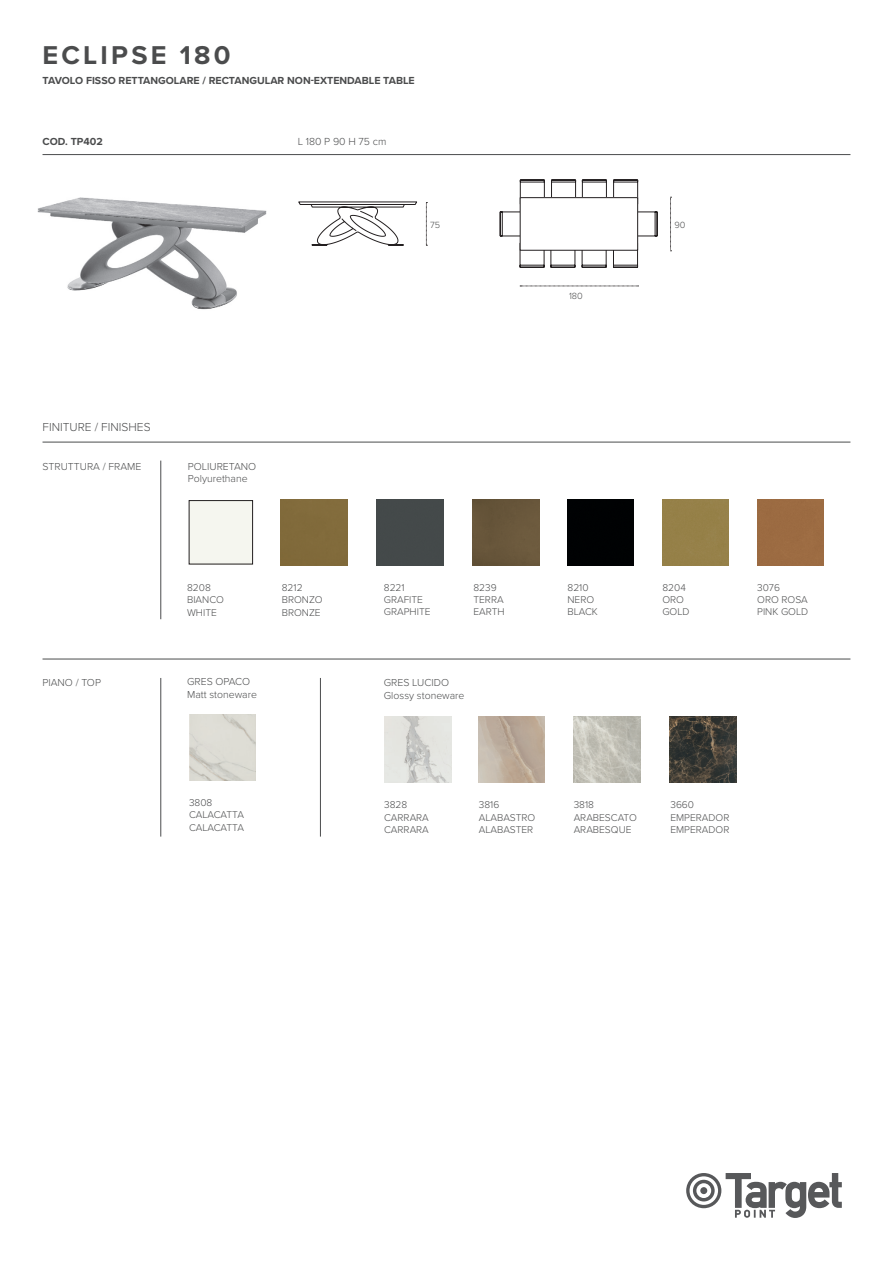
<style>
.page{position:relative;width:893px;height:1263px;background:#fff}
.page>*{position:absolute;margin:0;border:0;box-sizing:border-box;transform-origin:0 0}
.t1{font:700 26.7px "Proxima Nova";letter-spacing:.12em;color:#4b4c4d}
.t2{font:300 12px "Proxima Nova";color:#4b4c4d}
.Cod__top202{font:700 10.65px "Proxima Nova";color:#4b4c4d}
.misure{font:300 10.65px "Proxima Nova";color:#4b4c4d}
.gres_lucido{font:300 10.5px "Proxima Nova";color:#4b4c4d}
.nome_materiale{font:300 10.2px "Proxima Nova";color:#4b4c4d}
.numero{font:300 9.3px "Proxima Nova";color:#4b4c4d}
</style>
<div class="page">
<hr style="left:43px;top:154px;width:807px;height:1px;background:#4b4c4d">
<hr style="left:43px;top:442px;width:807px;height:1px;background:#4b4c4d">
<div style="left:189px;top:500px;width:64px;height:64px;border:1px solid #231f20"></div>
<img style="left:385px;top:716px;width:66px;height:67px">
<img style="left:190px;top:714px;width:66px;height:67px">
<div style="left:281px;top:499px;width:66px;height:66px;background:#816a3b"></div>
<img style="left:478px;top:716px;width:66px;height:67px">
<div style="left:377px;top:499px;width:66px;height:66px;background:#44494a"></div>
<img style="left:574px;top:716px;width:66px;height:67px">
<div style="left:473px;top:499px;width:66px;height:66px;background:#68563b"></div>
<img style="left:670px;top:716px;width:66px;height:67px">
<div style="left:568px;top:499px;width:66px;height:66px;background:#000203"></div>
<div style="left:662px;top:499px;width:67px;height:66px;background:#968148"></div>
<hr style="left:43px;top:659px;width:807px;height:1px;background:#4b4c4d">
<hr style="left:161px;top:461px;width:1px;height:158px;background:#4b4c4d">
<hr style="left:161px;top:678px;width:1px;height:158px;background:#4b4c4d">
<hr style="left:320px;top:678px;width:1px;height:158px;background:#4b4c4d">
<img style="left:37px;top:198px;width:230px;height:112px">
<svg style="left:426px;top:202px;width:1px;height:44px"></svg>
<svg style="left:670px;top:197px;width:1px;height:55px"></svg>
<svg style="left:520px;top:286px;width:118px;height:1px"></svg>
<svg style="left:500px;top:180px;width:157px;height:88px"></svg>
<div style="left:520px;top:198px;width:118px;height:52px;background:#fff"></div>
<div style="left:520px;top:197px;width:118px;height:53px;border:1px solid #231f20"></div>
<svg style="left:298px;top:201px;width:119px;height:45px"></svg>
<svg style="left:686px;top:1173px;width:156px;height:45px"></svg>
<div style="left:757px;top:499px;width:67px;height:66px;background:#9c6b42"></div>
<p class="t1" style="left:43px;top:35px;width:190px">ECLIPSE 180</p>
<p class="Cod__top202" style="left:43px;top:72px;width:374px">TAVOLO FISSO RETTANGOLARE / RECTANGULAR NON-EXTENDABLE TABLE</p>
<p class="Cod__top202" style="left:43px;top:133px;width:62px">COD. TP402</p>
<p class="misure" style="left:298px;top:133px;width:90px">L 180 P 90 H 75 cm</p>
<p class="numero" style="left:430px;top:218px;width:12px">75</p>
<p class="numero" style="left:674px;top:218px;width:13px">90</p>
<p class="numero" style="left:569px;top:289px;width:15px">180</p>
<p class="t2" style="left:43px;top:418px;width:110px">FINITURE / FINISHES</p>
<p class="gres_lucido" style="left:43px;top:458px;width:100px">STRUTTURA / FRAME</p>
<p class="gres_lucido" style="left:188px;top:458px;width:70px">POLIURETANO</p>
<p class="gres_lucido" style="left:188px;top:471px;width:61px">Polyurethane</p>
<p class="gres_lucido" style="left:42px;top:674px;width:60px">PIANO / TOP</p>
<p class="nome_materiale" style="left:187px;top:580px;width:25px">8208</p>
<p class="nome_materiale" style="left:187px;top:592px;width:38px">BIANCO</p>
<p class="nome_materiale" style="left:187px;top:605px;width:31px">WHITE</p>
<p class="gres_lucido" style="left:187px;top:674px;width:65px">GRES OPACO</p>
<p class="gres_lucido" style="left:187px;top:687px;width:71px">Matt stoneware</p>
<p class="nome_materiale" style="left:282px;top:580px;width:22px">8212</p>
<p class="nome_materiale" style="left:282px;top:592px;width:42px">BRONZO</p>
<p class="nome_materiale" style="left:282px;top:605px;width:40px">BRONZE</p>
<p class="nome_materiale" style="left:189px;top:795px;width:25px">3808</p>
<p class="nome_materiale" style="left:189px;top:807px;width:56px">CALACATTA</p>
<p class="nome_materiale" style="left:189px;top:820px;width:56px">CALACATTA</p>
<p class="nome_materiale" style="left:384px;top:580px;width:22px">8221</p>
<p class="nome_materiale" style="left:384px;top:592px;width:41px">GRAFITE</p>
<p class="nome_materiale" style="left:384px;top:604px;width:48px">GRAPHITE</p>
<p class="nome_materiale" style="left:473px;top:580px;width:25px">8239</p>
<p class="nome_materiale" style="left:473px;top:592px;width:32px">TERRA</p>
<p class="nome_materiale" style="left:473px;top:604px;width:33px">EARTH</p>
<p class="gres_lucido" style="left:384px;top:675px;width:67px">GRES LUCIDO</p>
<p class="gres_lucido" style="left:384px;top:687px;width:82px">Glossy stoneware</p>
<p class="nome_materiale" style="left:567px;top:580px;width:23px">8210</p>
<p class="nome_materiale" style="left:567px;top:592px;width:28px">NERO</p>
<p class="nome_materiale" style="left:567px;top:604px;width:32px">BLACK</p>
<p class="nome_materiale" style="left:662px;top:580px;width:25px">8204</p>
<p class="nome_materiale" style="left:662px;top:592px;width:23px">ORO</p>
<p class="nome_materiale" style="left:662px;top:604px;width:29px">GOLD</p>
<p class="nome_materiale" style="left:757px;top:580px;width:24px">3076</p>
<p class="nome_materiale" style="left:757px;top:592px;width:52px">ORO ROSA</p>
<p class="nome_materiale" style="left:757px;top:604px;width:53px">PINK GOLD</p>
<p class="nome_materiale" style="left:384px;top:797px;width:25px">3828</p>
<p class="nome_materiale" style="left:384px;top:809px;width:46px">CARRARA</p>
<p class="nome_materiale" style="left:384px;top:822px;width:46px">CARRARA</p>
<p class="nome_materiale" style="left:479px;top:797px;width:22px">3816</p>
<p class="nome_materiale" style="left:479px;top:809px;width:58px">ALABASTRO</p>
<p class="nome_materiale" style="left:479px;top:822px;width:56px">ALABASTER</p>
<p class="nome_materiale" style="left:574px;top:797px;width:22px">3818</p>
<p class="nome_materiale" style="left:574px;top:809px;width:65px">ARABESCATO</p>
<p class="nome_materiale" style="left:574px;top:822px;width:59px">ARABESQUE</p>
<p class="nome_materiale" style="left:670px;top:797px;width:25px">3660</p>
<p class="nome_materiale" style="left:670px;top:809px;width:60px">EMPERADOR</p>
<p class="nome_materiale" style="left:670px;top:822px;width:60px">EMPERADOR</p>
</div>
